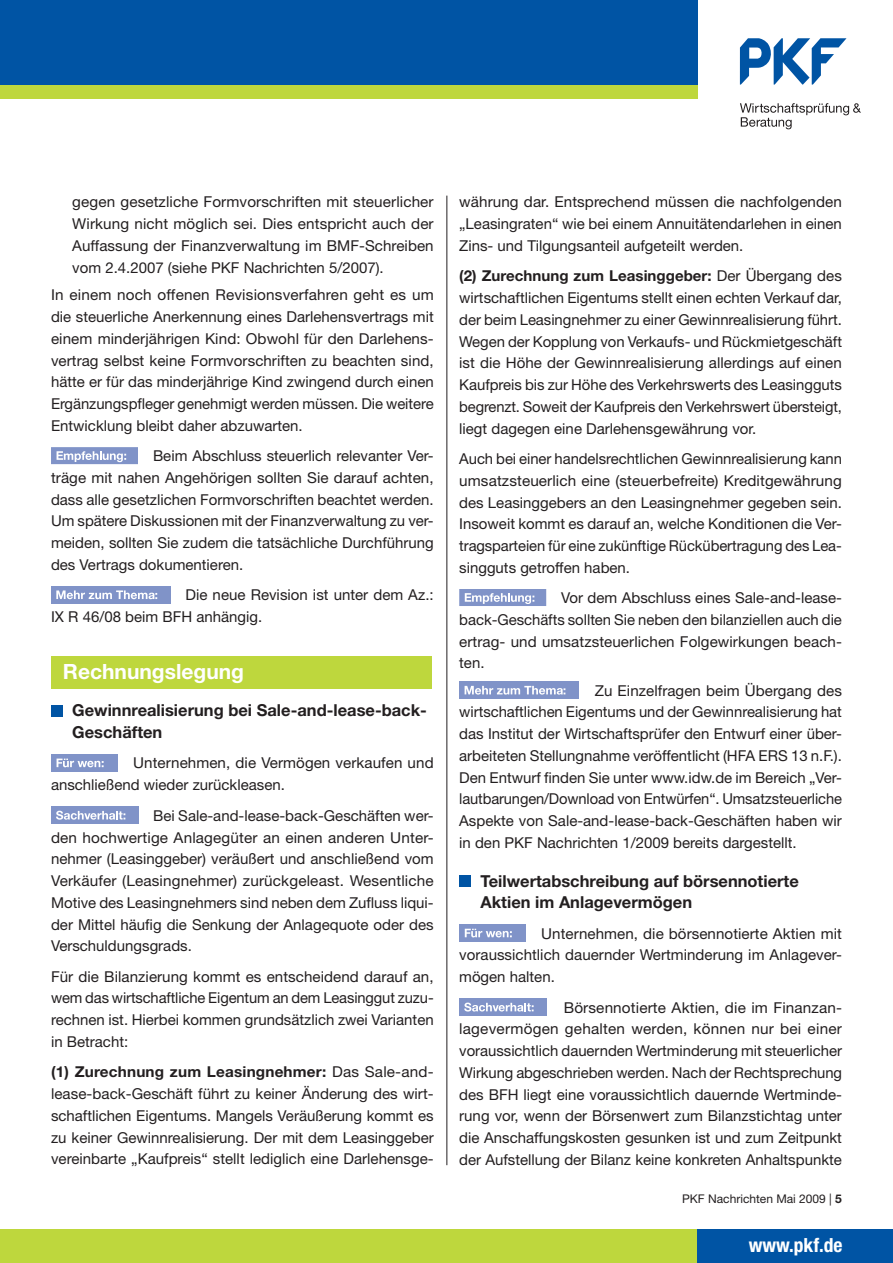
<style>
.page{position:relative;width:893px;height:1263px;background:#fff}
.page>*{position:absolute;margin:0;border:0;box-sizing:border-box;transform-origin:0 0}
.t1{font:700 21px "Helvetica Neue LT";color:#fff}
.t2{font:700 condensed 19.5px "Helvetica Neue LT";color:#fff}
.t3{font:700 16.5px/21.8px "Helvetica Neue LT";color:#231f20}
.t4{font:15px/21.8px "Helvetica Neue LT";color:#231f20;text-align:justify}
.t5{font:12px "Helvetica Neue LT";color:#231f20}
.s1{font-weight:700}
</style>
<div class="page">
<svg style="left:51px;top:447px;width:87px;height:17px"></svg>
<div style="left:51px;top:586px;width:119px;height:17px;background:#8093c8"></div>
<svg style="left:56px;top:590px;width:101px;height:9px"></svg>
<div style="left:51px;top:656px;width:381px;height:32px;background:#bed73d"></div>
<div style="left:51px;top:705px;width:11px;height:11px;background:#0054a4"></div>
<div style="left:51px;top:754px;width:66px;height:17px;background:#8093c8"></div>
<svg style="left:57px;top:758px;width:47px;height:9px"></svg>
<div style="left:51px;top:807px;width:87px;height:17px;background:#8093c8"></div>
<svg style="left:56px;top:811px;width:69px;height:9px"></svg>
<svg style="left:459px;top:589px;width:87px;height:17px"></svg>
<div style="left:459px;top:681px;width:119px;height:17px;background:#8093c8"></div>
<svg style="left:465px;top:686px;width:100px;height:9px"></svg>
<div style="left:459px;top:875px;width:11px;height:11px;background:#0054a4"></div>
<div style="left:459px;top:924px;width:66px;height:17px;background:#8093c8"></div>
<svg style="left:465px;top:929px;width:47px;height:8px"></svg>
<div style="left:459px;top:999px;width:87px;height:17px;background:#8093c8"></div>
<svg style="left:464px;top:1002px;width:70px;height:9px"></svg>
<hr style="left:446px;top:196px;width:1px;height:969px;background:#231f20">
<div style="left:0;top:1229px;width:697px;height:34px;background:#bed73d"></div>
<div style="left:0;top:0;width:697px;height:85px;background:#0054a4"></div>
<div style="left:0;top:85px;width:697px;height:14px;background:#bed73d"></div>
<div style="left:697px;top:1229px;width:196px;height:34px;background:#0054a4"></div>
<svg style="left:740px;top:38px;width:106px;height:47px"></svg>
<svg style="left:740px;top:103px;width:121px;height:26px"></svg>
<p class="t4" style="left:72px;top:193px;width:363px">gegen gesetzliche Formvorschriften mit steuerlicher Wirkung nicht möglich sei. Dies entspricht auch der Auffassung der Finanzverwaltung im BMF-Schreiben vom 2.4.2007 (siehe PKF Nachrichten 5/2007).</p>
<p class="t4" style="left:51px;top:286px;width:384px">In einem noch offenen Revisionsverfahren geht es um die steuerliche Anerkennung eines Darlehensvertrags mit einem minderjährigen Kind: Obwohl für den Darlehens&shy;vertrag selbst keine Formvorschriften zu beachten sind, hätte er für das minderjährige Kind zwingend durch einen Ergänzungspfleger genehmigt werden müssen. Die weitere Entwicklung bleibt daher abzuwarten.</p>
<p class="t4" style="left:51px;top:447px;width:384px;text-indent:102px">Beim Abschluss steuerlich relevanter Ver&shy;träge mit nahen Angehörigen sollten Sie darauf achten, dass alle gesetzlichen Formvorschriften beachtet werden.<br>Um spätere Diskussionen mit der Finanzverwaltung zu ver&shy;meiden, sollten Sie zudem die tatsächliche Durchführung des Vertrags dokumentieren.</p>
<p class="t4" style="left:51px;top:586px;width:384px;text-indent:135px">Die neue Revision ist unter dem Az.:<br>IX R 46/08 beim BFH anhängig.</p>
<h1 class="t1" style="left:63px;top:664px;width:183px">Rechnungslegung</h1>
<p class="t3" style="left:72px;top:702px;width:356px">Gewinnrealisierung bei Sale-and-lease-back-<br>Geschäften</p>
<p class="t4" style="left:51px;top:754px;width:384px;text-indent:82px">Unternehmen, die Vermögen verkaufen und anschließend wieder zurückleasen.</p>
<p class="t4" style="left:51px;top:806px;width:384px;text-indent:102px">Bei Sale-and-lease-back-Geschäften wer&shy;den hochwertige Anlagegüter an einen anderen Unter&shy;nehmer (Leasinggeber) veräußert und anschließend vom Verkäufer (Leasingnehmer) zurückgeleast. Wesentliche Motive des Leasingnehmers sind neben dem Zufluss liqui&shy;der Mittel häufig die Senkung der Anlagequote oder des Verschuldungsgrads.</p>
<p class="t4" style="left:51px;top:967px;width:384px">Für die Bilanzierung kommt es entscheidend darauf an, wem das wirtschaftliche Eigentum an dem Leasinggut zuzu&shy;rechnen ist. Hierbei kommen grundsätzlich zwei Varianten in Betracht:</p>
<p class="t4" style="left:51px;top:1063px;width:384px"><span class="s1">(1) Zurechnung zum Leasingnehmer:</span> Das Sale-and&shy;lease-back-Geschäft führt zu keiner Änderung des wirt&shy;schaftlichen Eigentums. Mangels Veräußerung kommt es zu keiner Gewinnrealisierung. Der mit dem Leasinggeber vereinbarte „Kaufpreis“ stellt lediglich eine Darlehensge-</p>
<p class="t4" style="left:459px;top:193px;width:384px">währung dar. Entsprechend müssen die nachfolgenden „Leasingraten“ wie bei einem Annuitätendarlehen in einen Zins- und Tilgungsanteil aufgeteilt werden.</p>
<p class="t4" style="left:459px;top:267px;width:384px"><span class="s1">(2) Zurechnung zum Leasinggeber:</span> Der Übergang des wirtschaftlichen Eigentums stellt einen echten Verkauf dar, der beim Leasingnehmer zu einer Gewinnrealisierung führt.<br>Wegen der Kopplung von Verkaufs- und Rückmietgeschäft ist die Höhe der Gewinnrealisierung allerdings auf einen Kaufpreis bis zur Höhe des Verkehrswerts des Leasingguts begrenzt. Soweit der Kaufpreis den Verkehrswert übersteigt, liegt dagegen eine Darlehensgewährung vor.</p>
<p class="t4" style="left:459px;top:450px;width:384px">Auch bei einer handelsrechtlichen Gewinnrealisierung kann umsatzsteuerlich eine (steuerbefreite) Kreditgewährung des Leasinggebers an den Leasingnehmer gegeben sein.<br>Insoweit kommt es darauf an, welche Konditionen die Ver&shy;tragsparteien für eine zukünftige Rückübertragung des Lea&shy;singguts getroffen haben.</p>
<p class="t4" style="left:459px;top:589px;width:384px;text-indent:102px">Vor dem Abschluss eines Sale-and-lease&shy;back-Geschäfts sollten Sie neben den bilanziellen auch die ertrag- und umsatzsteuerlichen Folgewirkungen beach&shy;ten.</p>
<p class="t4" style="left:459px;top:681px;width:384px;text-indent:135px">Zu Einzelfragen beim Übergang des wirtschaftlichen Eigentums und der Gewinnrealisierung hat das Institut der Wirtschaftsprüfer den Entwurf einer über&shy;arbeiteten Stellungnahme veröffentlicht (HFA ERS 13 n.F.).<br>Den Entwurf finden Sie unter www.idw.de im Bereich „Ver&shy;lautbarungen/Download von Entwürfen“. Umsatzsteuerliche Aspekte von Sale-and-lease-back-Geschäften haben wir in den PKF Nachrichten 1/2009 bereits dargestellt.</p>
<p class="t3" style="left:480px;top:872px;width:320px">Teilwertabschreibung auf börsennotierte<br>Aktien im Anlagevermögen</p>
<p class="t4" style="left:459px;top:924px;width:384px;text-indent:82px">Unternehmen, die börsennotierte Aktien mit voraussichtlich dauernder Wertminderung im Anlagever&shy;mögen halten.</p>
<p class="t4" style="left:459px;top:998px;width:384px;text-indent:104px">Börsennotierte Aktien, die im Finanzan&shy;lagevermögen gehalten werden, können nur bei einer voraussichtlich dauernden Wertminderung mit steuerlicher Wirkung abgeschrieben werden. Nach der Rechtsprechung des BFH liegt eine voraussichtlich dauernde Wertminde&shy;rung vor, wenn der Börsenwert zum Bilanzstichtag unter die Anschaffungskosten gesunken ist und zum Zeitpunkt der Aufstellung der Bilanz keine konkreten Anhaltspunkte</p>
<p class="t5" style="left:682px;top:1195px;width:161px">PKF Nachrichten Mai 2009 | <span class="s1">5</span></p>
<h2 class="t2" style="left:749px;top:1233px;width:95px">www.pkf.de</h2>
</div>
